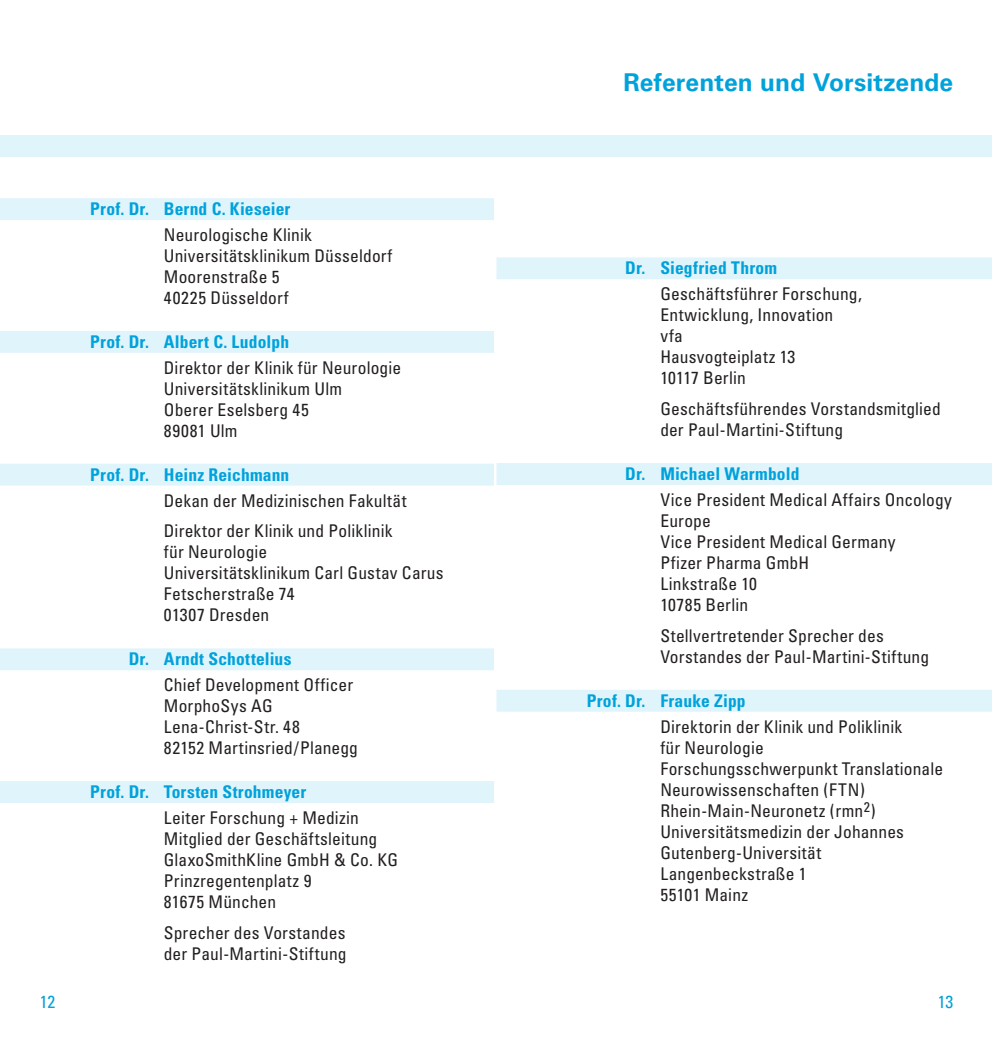
<style>
.page{position:relative;width:993px;height:1042px;background:#fff}
.page>*{position:absolute;margin:0;border:0;box-sizing:border-box;transform-origin:0 0}
.t1{font:700 24.5px "Univers";letter-spacing:.005em;color:#00a2db}
.t2{font:condensed 17.5px/21px "Univers";letter-spacing:.01em;color:#231f20}
.t3{font:700 condensed 17.5px "Univers";letter-spacing:.01em;color:#00a2db}
.t4{font:condensed 17.5px "Univers";color:#00a2db}
</style>
<div class="page">
<div style="left:496px;top:135px;width:494px;height:22px;background:#e0f4fc"></div>
<div style="left:0;top:135px;width:496px;height:22px;background:#e0f4fc"></div>
<div style="left:0;top:198px;width:494px;height:22px;background:#e0f4fc"></div>
<div style="left:0;top:331px;width:494px;height:22px;background:#e0f4fc"></div>
<div style="left:0;top:464px;width:494px;height:21px;background:#e0f4fc"></div>
<div style="left:0;top:648px;width:494px;height:22px;background:#e0f4fc"></div>
<div style="left:0;top:781px;width:494px;height:22px;background:#e0f4fc"></div>
<div style="left:496px;top:257px;width:494px;height:22px;background:#e0f4fc"></div>
<div style="left:496px;top:463px;width:494px;height:22px;background:#e0f4fc"></div>
<div style="left:496px;top:690px;width:494px;height:22px;background:#e0f4fc"></div>
<p class="t3" style="left:90px;top:198px;width:202px">Prof. Dr. Bernd C. Kieseier</p>
<p class="t2" style="left:164px;top:224px;width:230px">Neurologische Klinik<br>Universitätsklinikum Düsseldorf<br>Moorenstraße 5<br>40225 Düsseldorf</p>
<p class="t3" style="left:90px;top:331px;width:200px">Prof. Dr. Albert C. Ludolph</p>
<p class="t2" style="left:164px;top:357px;width:239px">Direktor der Klinik für Neurologie<br>Universitätsklinikum Ulm<br>Oberer Eselsberg 45<br>89081 Ulm</p>
<p class="t3" style="left:90px;top:463px;width:201px">Prof. Dr. Heinz Reichmann</p>
<p class="t2" style="left:164px;top:484px;width:244px;line-height:31px">Dekan der Medizinischen Fakultät<br>Direktor der Klinik und Poliklinik</p>
<p class="t2" style="left:164px;top:541px;width:281px">für Neurologie<br>Universitätsklinikum Carl Gustav Carus<br>Fetscherstraße 74<br>01307 Dresden</p>
<p class="t3" style="left:129px;top:648px;width:164px">Dr. Arndt Schottelius</p>
<p class="t2" style="left:164px;top:674px;width:196px">Chief Development Officer<br>MorphoSys AG<br>Lena-Christ-Str. 48<br>82152 Martinsried/Planegg</p>
<p class="t3" style="left:90px;top:781px;width:217px">Prof. Dr. Torsten Strohmeyer</p>
<p class="t2" style="left:164px;top:807px;width:236px">Leiter Forschung + Medizin<br>Mitglied der Geschäftsleitung<br>GlaxoSmithKline GmbH &amp; Co. KG<br>Prinzregentenplatz 9<br>81675 München</p>
<p class="t2" style="left:164px;top:922px;width:184px">Sprecher des Vorstandes der Paul-Martini-Stiftung</p>
<h1 class="t1" style="left:623px;top:68px;width:331px">Referenten und Vorsitzende</h1>
<p class="t3" style="left:625px;top:257px;width:153px">Dr. Siegfried Throm</p>
<p class="t2" style="left:660px;top:283px;width:203px">Geschäftsführer Forschung,<br>Entwicklung, Innovation<br>vfa<br>Hausvogteiplatz 13<br>10117 Berlin</p>
<p class="t2" style="left:660px;top:398px;width:282px">Geschäftsführendes Vorstandsmitglied der Paul-Martini-Stiftung</p>
<p class="t3" style="left:625px;top:463px;width:176px">Dr. Michael Warmbold</p>
<p class="t2" style="left:660px;top:489px;width:293px">Vice President Medical Affairs Oncology<br>Europe<br>Vice President Medical Germany<br>Pfizer Pharma GmbH<br>Linkstraße 10<br>10785 Berlin</p>
<p class="t2" style="left:660px;top:625px;width:270px">Stellvertretender Sprecher des<br>Vorstandes der Paul-Martini-Stiftung</p>
<p class="t3" style="left:586px;top:690px;width:160px">Prof. Dr. Frauke Zipp</p>
<p class="t2" style="left:660px;top:715px;width:284px">Direktorin der Klinik und Poliklinik<br>für Neurologie<br>Forschungsschwerpunkt Translationale<br>Neurowissenschaften (FTN)<br>Rhein-Main-Neuronetz (rmn<sup>2</sup>)<br>Universitätsmedizin der Johannes<br>Gutenberg-Universität<br>Langenbeckstraße 1<br>55101 Mainz</p>
<p class="t4" style="left:40px;top:991px;width:17px">12</p>
<p class="t4" style="left:937px;top:991px;width:17px">13</p>
</div>
